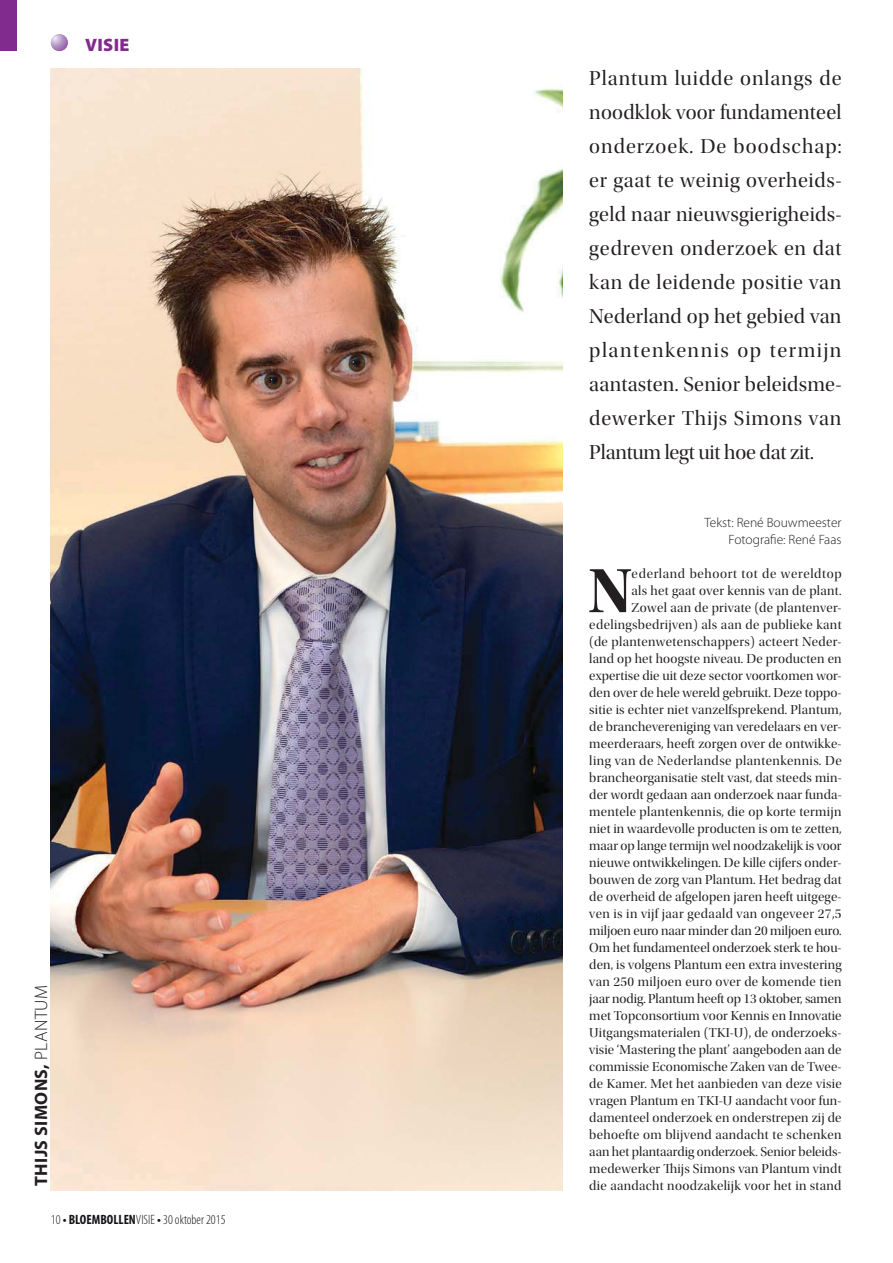
<style>
.page{position:relative;width:893px;height:1263px;background:#fff}
.page>*{position:absolute;margin:0;border:0;box-sizing:border-box;transform-origin:0 0}
.t1{font:64.95px "Utopia Std Bold Disp";color:#231f20}
.t2{font:21px/34px "Utopia Std Disp";letter-spacing:.01em;color:#231f20;text-align:justify}
.t3{font:700 18px "Myriad Pro";letter-spacing:.02em;color:#231f20}
.t4{font:900 18px "Myriad Pro";letter-spacing:.02em;color:#822b8e}
.t5{font:13.5px/17px "Utopia Std Disp";letter-spacing:.01em;color:#231f20;text-align:right}
.t6{font:300 13.5px/17px "Myriad Pro";color:#231f20;text-align:right}
.t7{font:300 condensed 13.5px "Myriad Pro";color:#151518}
.s1{font-weight:300}
.s2{color:#231f20}
.s3{font-weight:700}
</style>
<div class="page">
<svg style="left:51px;top:34px;width:17px;height:17px"></svg>
<div style="left:1px;top:1px;width:16px;height:50px;background:#822b8e"></div>
<img style="left:51px;top:68px;width:511px;height:1122px">
<h3 class="t4" style="left:85px;top:34px;width:46px">VISIE</h3>
<h3 class="t3" style="left:31px;top:1186px;width:202px;rotate:-90deg">THIJS SIMONS, <span class="s1">PLANTUM</span></h3>
<p class="t7" style="left:51px;top:1212px;width:176px"><span class="s2">10</span> <span class="s3">• BLOEMBOLLEN</span>VISIE <span class="s3">•</span> 30 oktober 2015</p>
<p class="t2" style="left:589px;top:62px;width:254px">Plantum luidde onlangs de noodklok voor fundamenteel onderzoek. De boodschap: er gaat te weinig overheids&shy;geld naar nieuwsgierigheids&shy;gedreven onderzoek en dat kan de leidende positie van Nederland op het gebied van plantenkennis op termijn aantasten. Senior beleidsme&shy;dewerker Thijs Simons van Plantum legt uit hoe dat zit.</p>
<p class="t6" style="left:704px;top:514px;width:138px">Tekst: René Bouwmeester<br>Fotografie: René Faas</p>
<p class="t5" style="left:589px;top:566px;width:254px">ederland behoort tot de wereldtop<br>als het gaat over kennis van de plant.<br>Zowel aan de private (de plantenver&shy;edelingsbedrijven) als aan de publieke kant (de plantenwetenschappers) acteert Neder&shy;land op het hoogste niveau. De producten en expertise die uit deze sector voortkomen wor&shy;den over de hele wereld gebruikt. Deze toppo&shy;sitie is echter niet vanzelfsprekend. Plantum, de branchevereniging van veredelaars en ver&shy;meerderaars, heeft zorgen over de ontwikke&shy;ling van de Nederlandse plantenkennis. De brancheorganisatie stelt vast, dat steeds min&shy;der wordt gedaan aan onderzoek naar funda&shy;mentele plantenkennis, die op korte termijn niet in waardevolle producten is om te zetten, maar op lange termijn wel noodzakelijk is voor nieuwe ontwikkelingen. De kille cijfers onder&shy;bouwen de zorg van Plantum. Het bedrag dat de overheid de afgelopen jaren heeft uitgege&shy;ven is in vijf jaar gedaald van ongeveer 27,5 miljoen euro naar minder dan 20 miljoen euro.<br>Om het fundamenteel onderzoek sterk te hou&shy;den, is volgens Plantum een extra investering van 250 miljoen euro over de komende tien jaar nodig. Plantum heeft op 13 oktober, samen met Topconsortium voor Kennis en Innovatie Uitgangsmaterialen (TKI-U), de onderzoeks&shy;visie ‘Mastering the plant’ aangeboden aan de commissie Economische Zaken van de Twee&shy;de Kamer. Met het aanbieden van deze visie vragen Plantum en TKI-U aandacht voor fun&shy;damenteel onderzoek en onderstrepen zij de behoefte om blijvend aandacht te schenken aan het plantaardig onderzoek. Senior beleids&shy;medewerker Thijs Simons van Plantum vindt die aandacht noodzakelijk voor het in stand</p>
<h1 class="t1" style="left:588px;top:562px;width:45px">N</h1>
</div>
